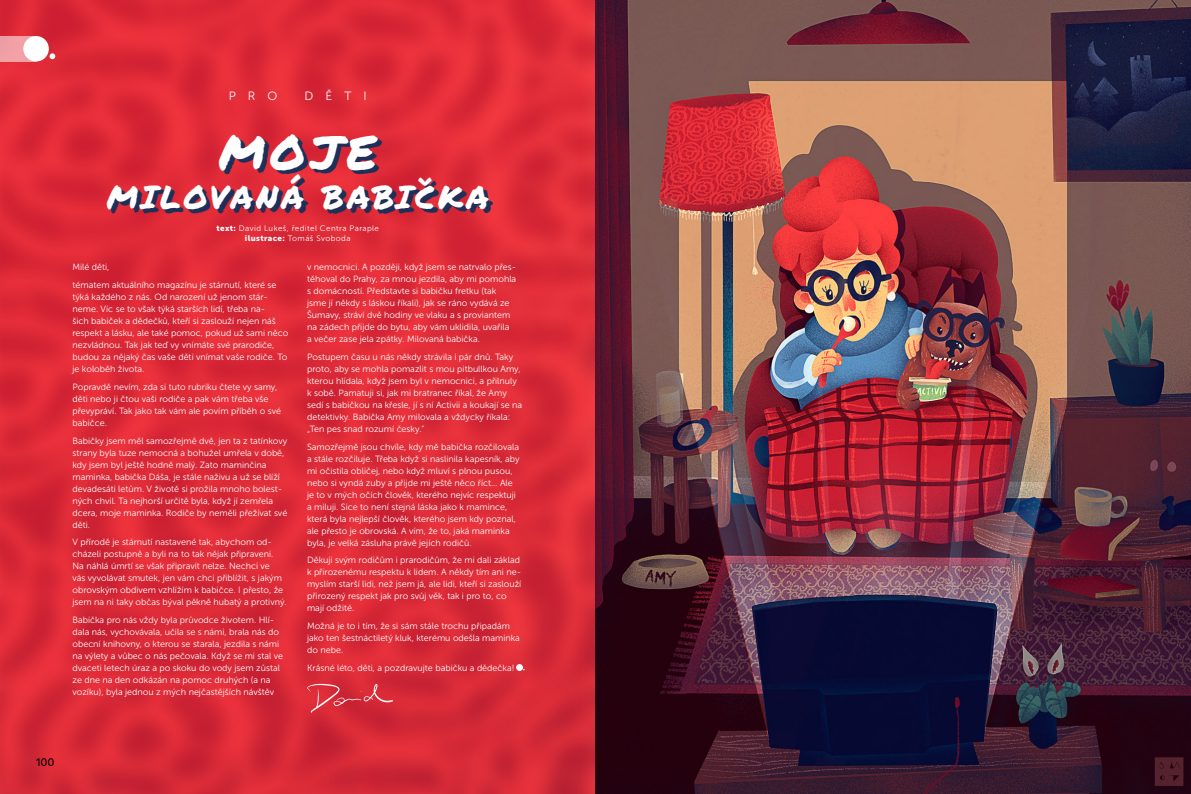
<style>
.page{position:relative;width:1191px;height:794px;background:#fff}
.page>*{position:absolute;margin:0;border:0;box-sizing:border-box;transform-origin:0 0}
.t1{font:48px "Permanent Marker Pro";color:#fff}
.t2{font:32.4px "Permanent Marker Pro";letter-spacing:.09em;color:#fff}
.t3{font:12px "Museo Sans 300";letter-spacing:1em;color:#fff}
.t4{font:11px "Motif";color:#000}
.t5{font:9px/12px "Museo Sans 300";color:#fff}
.t6{font:8px/9.6px "Museo Sans 300";letter-spacing:.05em;color:#fff;text-align:center}
.s1{font-family:"Museo Sans 900"}
</style>
<div class="page">
<img style="left:0;top:0;width:595px;height:794px">
<svg style="left:111px;top:137px;width:382px;height:76px;background:#ae2b3f"></svg>
<svg style="left:307px;top:683px;width:86px;height:29px;background:#d93b47"></svg>
<div style="left:0;top:36px;width:36px;height:26px;background:#f2a1a6"></div>
<svg style="left:49px;top:53px;width:7px;height:6px"></svg>
<div style="left:23px;top:36px;width:26px;height:26px;background:#fff;border-radius:50%"></div>
<img style="left:595px;top:0;width:596px;height:794px">
<div style="left:516px;top:664px;width:7px;height:7px;background:#fff;border-radius:50%"></div>
<h3 class="t3" style="left:229px;top:89px;width:50px">PRO</h3>
<h3 class="t3" style="left:305px;top:89px;width:64px">DĚTI</h3>
<h1 class="t1" style="left:219px;top:116px;width:159px">MOJE</h1>
<h2 class="t2" style="left:107px;top:173px;width:383px">MILOVANÁ BABIČKA</h2>
<p class="t6" style="left:216px;top:224px;width:164px"><span class="s1">text:</span> David Lukeš, ředitel Centra Paraple <span class="s1">ilustrace:</span> Tomáš Svoboda</p>
<p class="t5" style="left:72px;top:258px;width:206px;line-height:17.7px">Milé děti,<br>tématem aktuálního magazínu je stárnutí, které se</p>
<p class="t5" style="left:72px;top:291px;width:217px">týká každého z nás. Od narození už jenom stár&shy;neme. Víc se to však týká starších lidí, třeba na-<br>šich babiček a dědečků, kteří si zaslouží nejen náš respekt a lásku, ale také pomoc, pokud už sami něco nezvládnou. Tak jak teď vy vnímáte své prarodiče, budou za nějaký čas vaše děti vnímat vaše rodiče. To je koloběh života.</p>
<p class="t5" style="left:72px;top:381px;width:210px">Popravdě nevím, zda si tuto rubriku čtete vy samy, děti nebo ji čtou vaši rodiče a pak vám třeba vše převypráví. Tak jako tak vám ale povím příběh o své babičce.</p>
<p class="t5" style="left:72px;top:434px;width:216px">Babičky jsem měl samozřejmě dvě, jen ta z tatínkovy strany byla tuze nemocná a bohužel umřela v době, kdy jsem byl ještě hodně malý. Zato maminčina maminka, babička Dáša, je stále naživu a už se blíží devadesáti letům. V životě si prožila mnoho bolest&shy;ných chvil. Ta nejhorší určitě byla, když jí zemřela dcera, moje maminka. Rodiče by neměli přežívat své děti.</p>
<p class="t5" style="left:72px;top:536px;width:216px">V přírodě je stárnutí nastavené tak, abychom od&shy;cházeli postupně a byli na to tak nějak připraveni.<br>Na náhlá úmrtí se však připravit nelze. Nechci ve<br>vás vyvolávat smutek, jen vám chci přiblížit, s jakým obrovským obdivem vzhlížím k babičce. I přesto, že jsem na ni taky občas býval pěkně hubatý a protivný.</p>
<p class="t5" style="left:72px;top:614px;width:212px">Babička pro nás vždy byla průvodce životem. Hlí&shy;dala nás, vychovávala, učila se s námi, brala nás do obecní knihovny, o kterou se starala, jezdila s námi na výlety a vůbec o nás pečovala. Když se mi stal ve dvaceti letech úraz a po skoku do vody jsem zůstal ze dne na den odkázán na pomoc druhých (a na vozíku), byla jednou z mých nejčastějších návštěv</p>
<p class="t5" style="left:307px;top:261px;width:211px">v nemocnici. A později, když jsem se natrvalo přes&shy;těhoval do Prahy, za mnou jezdila, aby mi pomohla s domácností. Představte si babičku fretku (tak jsme jí někdy s láskou říkali), jak se ráno vydává ze Šumavy, stráví dvě hodiny ve vlaku a s proviantem na zádech přijde do bytu, aby vám uklidila, uvařila a večer zase jela zpátky. Milovaná babička.</p>
<p class="t5" style="left:307px;top:351px;width:217px">Postupem času u nás někdy strávila i pár dnů. Taky proto, aby se mohla pomazlit s mou pitbullkou Amy, kterou hlídala, když jsem byl v nemocnici, a přilnuly k sobě. Pamatuji si, jak mi bratranec říkal, že Amy sedí s babičkou na křesle, jí s ní Activii a koukají se na detektivky. Babička Amy milovala a vždycky říkala: „Ten pes snad rozumí česky.“</p>
<p class="t5" style="left:307px;top:441px;width:214px">Samozřejmě jsou chvíle, kdy mě babička rozčilovala a stále rozčiluje. Třeba když si naslinila kapesník, aby mi očistila obličej, nebo když mluví s plnou pusou, nebo si vyndá zuby a přijde mi ještě něco říct… Ale je to v mých očích člověk, kterého nejvíc respektuji a miluji. Sice to není stejná láska jako k mamince, která byla nejlepší člověk, kterého jsem kdy poznal, ale přesto je obrovská. A vím, že to, jaká maminka byla, je velká zásluha právě jejích rodičů.</p>
<p class="t5" style="left:307px;top:554px;width:216px">Děkuji svým rodičům i prarodičům, že mi dali základ k přirozenému respektu k lidem. A někdy tím ani ne&shy;myslím starší lidi, než jsem já, ale lidi, kteří si zaslouží přirozený respekt jak pro svůj věk, tak i pro to, co mají odžité.</p>
<p class="t5" style="left:307px;top:620px;width:214px">Možná je to i tím, že si sám stále trochu připadám jako ten šestnáctiletý kluk, kterému odešla maminka do nebe.</p>
<p class="t5" style="left:307px;top:662px;width:209px">Krásné léto, děti, a pozdravujte babičku a dědečka!</p>
<p class="t4" style="left:36px;top:756px;width:20px">100</p>
</div>
